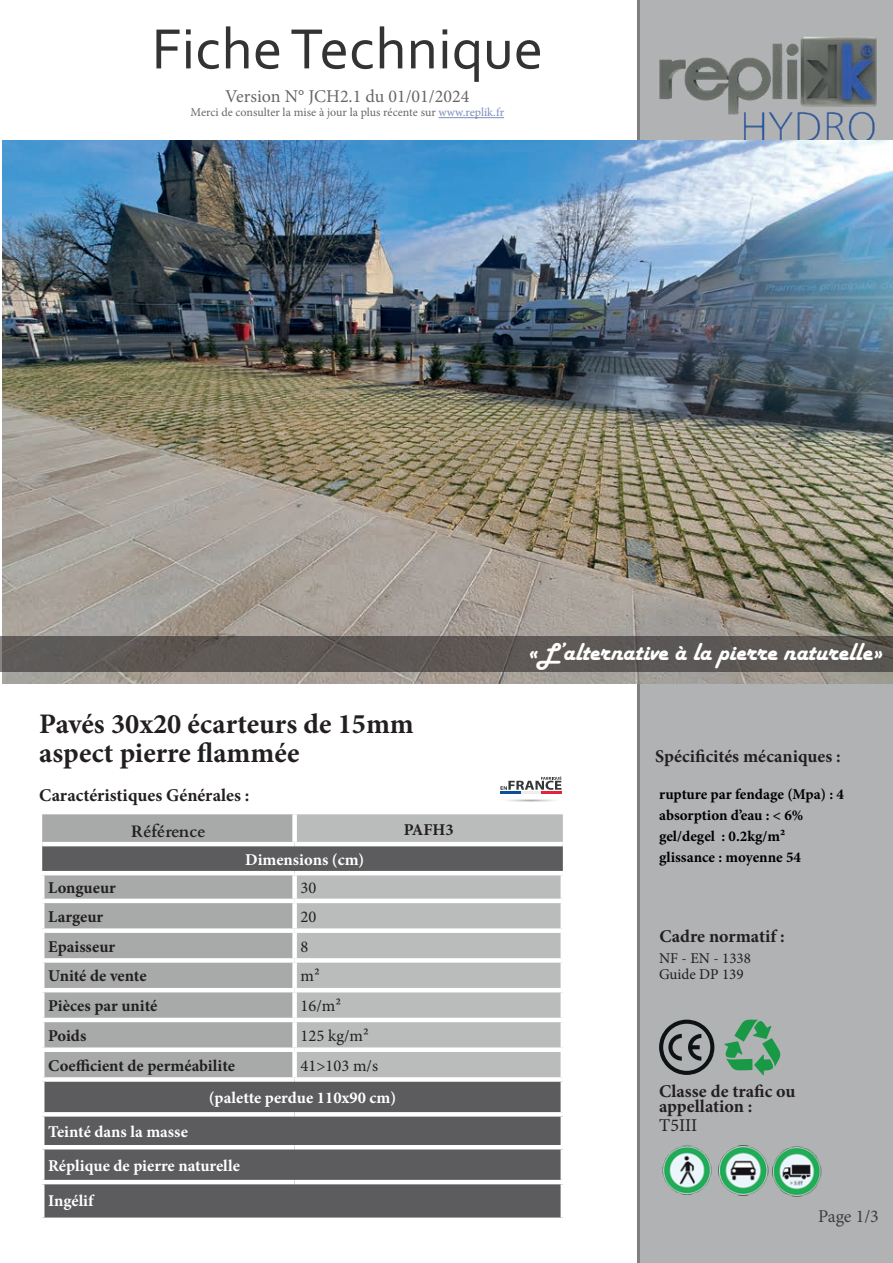
<style>
.page{position:relative;width:893px;height:1263px;background:#fff}
.page>*{position:absolute;margin:0;border:0;box-sizing:border-box;transform-origin:0 0}
.t1{font:59.4px "Corbel";color:#000001}
.t2{font:700 28.35px/28.5px "Minion Pro";color:#231f20}
.t3{font:25.5px "Harlow Solid";color:#fff}
.t4{font:700 18px/15px "Minion Pro";color:#231f20}
.t5{font:18px "Minion Pro";color:#000001}
.t6{font:18px "Minion Pro";color:#3e3e3f}
.t7{font:18px "Minion Pro";color:#231f20}
.t8{font:700 16.5px/34.5px "Minion Pro";color:#fff}
.t9{font:700 16.5px "Minion Pro";color:#231f20}
.t10{font:16.5px "Minion Pro";color:#231f20}
.t11{font:700 16.5px "Cardo";color:#231f20}
.t12{font:700 15px/21px "Minion Pro";color:#000002}
.t13{font:15px/16.5px "Minion Pro";color:#231f20}
.t14{font:12px "Minion Pro";color:#000001}
.s1{color:#253f8e}
</style>
<div class="page">
<hr style="left:637px;top:0;width:3px;height:1263px;background:#231f20">
<div style="left:640px;top:0;width:253px;height:1263px;background:#b1b2b4"></div>
<img style="left:659px;top:36px;width:218px;height:104px">
<svg style="left:724px;top:1019px;width:57px;height:56px"></svg>
<svg style="left:659px;top:1020px;width:55px;height:55px"></svg>
<hr style="left:439px;top:117px;width:65px;height:1px;background:#253f8e">
<hr style="left:504px;top:799px;width:54px;height:3px;background:#f9f9f9;border-radius:50%">
<hr style="left:505px;top:799px;width:52px;height:3px;background:#f4f5f5;border-radius:50%">
<hr style="left:507px;top:799px;width:48px;height:3px;background:#edeeed;border-radius:50%">
<hr style="left:510px;top:799px;width:42px;height:2px;background:#e4e5e4;border-radius:50%">
<hr style="left:512px;top:799px;width:38px;height:2px;background:#dadbda;border-radius:50%">
<hr style="left:513px;top:800px;width:36px;height:1px;background:#d7d9d8;border-radius:50%">
<hr style="left:514px;top:800px;width:33px;height:1px;background:#cfd2d3;border-radius:50%">
<hr style="left:516px;top:800px;width:30px;height:1px;background:#cacccb;border-radius:50%">
<svg style="left:517px;top:800px;width:28px;height:1px"></svg>
<hr style="left:541px;top:791px;width:20px;height:3px;background:#e5223a">
<hr style="left:521px;top:791px;width:20px;height:3px;background:#edeeed">
<hr style="left:500px;top:791px;width:21px;height:3px;background:#0b5197">
<svg style="left:500px;top:776px;width:61px;height:14px"></svg>
<svg style="left:42px;top:814px;width:250px;height:28px;background:#a8abaa"></svg>
<div style="left:297px;top:814px;width:266px;height:28px;background:#babcbc"></div>
<svg style="left:42px;top:846px;width:521px;height:371px;background:#8b8c8d"></svg>
<hr style="left:40px;top:1082px;width:4px;height:30px;background:#fff">
<hr style="left:561px;top:1082px;width:4px;height:30px;background:#fff">
<svg style="left:42px;top:1112px;width:253px;height:4px"></svg>
<hr style="left:40px;top:1116px;width:4px;height:29px;background:#fff">
<svg style="left:295px;top:1112px;width:268px;height:4px"></svg>
<hr style="left:561px;top:1116px;width:4px;height:29px;background:#fff">
<hr style="left:40px;top:1145px;width:255px;height:4px;background:#fff">
<hr style="left:40px;top:1149px;width:4px;height:31px;background:#fff">
<hr style="left:295px;top:1145px;width:270px;height:4px;background:#fff">
<hr style="left:561px;top:1149px;width:4px;height:31px;background:#fff">
<hr style="left:40px;top:1180px;width:255px;height:4px;background:#fff">
<hr style="left:40px;top:1184px;width:4px;height:33px;background:#fff">
<hr style="left:295px;top:1180px;width:270px;height:4px;background:#fff">
<hr style="left:561px;top:1184px;width:4px;height:33px;background:#fff">
<hr style="left:40px;top:871px;width:255px;height:4px;background:#fff">
<hr style="left:40px;top:875px;width:4px;height:24px;background:#fff">
<hr style="left:295px;top:871px;width:270px;height:4px;background:#fff">
<div style="left:292px;top:875px;width:5px;height:24px;background:#fff"></div>
<hr style="left:561px;top:875px;width:4px;height:24px;background:#fff">
<hr style="left:40px;top:899px;width:255px;height:4px;background:#fff">
<hr style="left:40px;top:903px;width:4px;height:25px;background:#fff">
<hr style="left:295px;top:899px;width:270px;height:4px;background:#fff">
<div style="left:292px;top:903px;width:5px;height:25px;background:#fff"></div>
<hr style="left:561px;top:903px;width:4px;height:25px;background:#fff">
<div style="left:40px;top:928px;width:255px;height:5px;background:#fff"></div>
<hr style="left:40px;top:933px;width:4px;height:25px;background:#fff">
<div style="left:295px;top:928px;width:270px;height:5px;background:#fff"></div>
<div style="left:292px;top:933px;width:5px;height:25px;background:#fff"></div>
<hr style="left:561px;top:933px;width:4px;height:25px;background:#fff">
<div style="left:40px;top:958px;width:255px;height:5px;background:#fff"></div>
<hr style="left:40px;top:963px;width:4px;height:25px;background:#fff">
<div style="left:295px;top:958px;width:270px;height:5px;background:#fff"></div>
<div style="left:292px;top:963px;width:5px;height:25px;background:#fff"></div>
<hr style="left:561px;top:963px;width:4px;height:25px;background:#fff">
<hr style="left:40px;top:988px;width:255px;height:4px;background:#fff">
<hr style="left:40px;top:992px;width:4px;height:26px;background:#fff">
<hr style="left:295px;top:988px;width:270px;height:4px;background:#fff">
<div style="left:292px;top:992px;width:5px;height:26px;background:#fff"></div>
<hr style="left:561px;top:992px;width:4px;height:26px;background:#fff">
<hr style="left:40px;top:1018px;width:255px;height:4px;background:#fff">
<hr style="left:40px;top:1022px;width:4px;height:25px;background:#fff">
<hr style="left:295px;top:1018px;width:270px;height:4px;background:#fff">
<div style="left:292px;top:1022px;width:5px;height:25px;background:#fff"></div>
<hr style="left:561px;top:1022px;width:4px;height:25px;background:#fff">
<div style="left:40px;top:1047px;width:255px;height:5px;background:#fff"></div>
<hr style="left:40px;top:1052px;width:4px;height:25px;background:#fff">
<div style="left:295px;top:1047px;width:270px;height:5px;background:#fff"></div>
<div style="left:292px;top:1052px;width:5px;height:25px;background:#fff"></div>
<hr style="left:561px;top:1052px;width:4px;height:25px;background:#fff">
<div style="left:40px;top:1077px;width:255px;height:5px;background:#fff"></div>
<div style="left:295px;top:1077px;width:270px;height:5px;background:#fff"></div>
<img style="left:662px;top:1145px;width:160px;height:52px">
<img style="left:2px;top:140px;width:891px;height:544px">
<div style="left:0;top:636px;width:893px;height:36px;background:#5d5856"></div>
<h1 class="t1" style="left:152px;top:12px;width:393px">Fiche Technique</h1>
<p class="t5" style="left:225px;top:84px;width:246px">Version N° JCH2.1 du 01/01/2024</p>
<p class="t14" style="left:191px;top:105px;width:315px">Merci de consulter la mise à jour la plus récente sur <span class="s1">www.replik.fr</span></p>
<h2 class="t2" style="left:39px;top:709px;width:376px">Pavés 30x20 écarteurs de 15mm aspect pierre flammée</h2>
<p class="t4" style="left:39px;top:788px;width:212px">Caractéristiques Générales :</p>
<p class="t11" style="left:131px;top:818px;width:76px">Référence</p>
<p class="t9" style="left:404px;top:818px;width:52px">PAFH3</p>
<p class="t8" style="left:245px;top:842px;width:121px">Dimensions (cm)</p>
<p class="t9" style="left:48px;top:876px;width:69px">Longueur</p>
<p class="t10" style="left:301px;top:877px;width:17px">30</p>
<p class="t9" style="left:48px;top:905px;width:56px">Largeur</p>
<p class="t10" style="left:301px;top:905px;width:17px">20</p>
<p class="t9" style="left:48px;top:935px;width:68px">Epaisseur</p>
<p class="t10" style="left:301px;top:935px;width:9px">8</p>
<p class="t9" style="left:48px;top:964px;width:100px">Unité de vente</p>
<p class="t10" style="left:301px;top:965px;width:21px">m²</p>
<p class="t9" style="left:48px;top:994px;width:111px">Pièces par unité</p>
<p class="t10" style="left:301px;top:995px;width:42px">16/m²</p>
<p class="t9" style="left:48px;top:1024px;width:40px">Poids</p>
<p class="t10" style="left:301px;top:1024px;width:70px">125 kg/m²</p>
<p class="t9" style="left:48px;top:1054px;width:188px">Coefficient de perméabilite</p>
<p class="t10" style="left:301px;top:1054px;width:79px">41&gt;103 m/s</p>
<p class="t8" style="left:209px;top:1080px;width:189px">(palette perdue 110x90 cm)</p>
<p class="t8" style="left:48px;top:1114px;width:193px">Teinté dans la masse<br>Réplique de pierre naturelle<br>Ingélif</p>
<h3 class="t3" style="left:527px;top:638px;width:357px">«L’alternative à la pierre naturelle»</h3>
<p class="t4" style="left:655px;top:748px;width:187px">Spécificités mécaniques :</p>
<p class="t12" style="left:659px;top:784px;width:186px">rupture par fendage (Mpa) : 4 absorption d’eau : &lt; 6% gel/degel : 0.2kg/m² glissance : moyenne 54</p>
<p class="t4" style="left:659px;top:928px;width:127px">Cadre normatif :</p>
<p class="t13" style="left:659px;top:950px;width:93px">NF - EN - 1338<br>Guide DP 139</p>
<p class="t4" style="left:659px;top:1084px;width:138px">Classe de trafic ou appellation :</p>
<p class="t7" style="left:659px;top:1113px;width:40px">T5III</p>
<p class="t6" style="left:818px;top:1204px;width:62px">Page 1/3</p>
</div>
